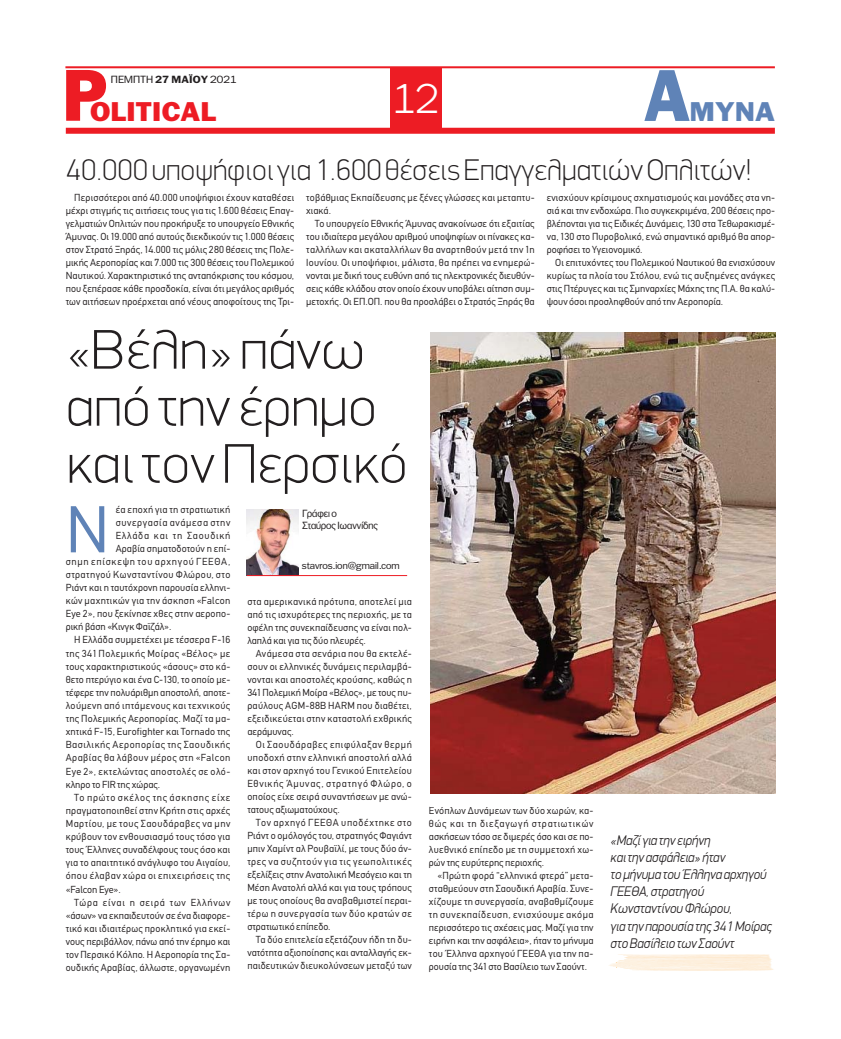
<style>
.page{position:relative;width:841px;height:1039px;background:#fff}
.page>*{position:absolute;margin:0;border:0;box-sizing:border-box;transform-origin:0 0}
.t1{font:900 70px "PF Franklin Gothic";color:#ed1c24;scale:.92 1}
.t2{font:900 70px "PF Franklin Gothic";color:#5f83b7;scale:.92 1}
.t3{font:64.8px "CF Din";color:#5f83b7}
.t4{font:100 56px/57px "PF Din Display";color:#231f20;scale:1.05 1}
.t5{font:300 40px "PF Franklin Gothic";color:#fff}
.t6{font:100 30px "PF Din Display";color:#231f20}
.t7{font:900 26px "PF Franklin Gothic";color:#ed1c24;scale:1.06 1}
.t8{font:900 26px "PF Franklin Gothic";color:#5f83b7;scale:1.06 1}
.t9{font:italic 300 14px/17.2px "PF Din Display";color:#231f20;scale:.93 1}
.t10{font:10px/13px "CF Din";letter-spacing:.02em;color:#231f20;text-align:justify}
.t11{font:10px "CF Din";color:#231f20}
.t12{font:10px "CF Din";letter-spacing:.045em;color:#231f20}
.t13{font:10px "CF Din";letter-spacing:.075em;color:#231f20}
.t14{font:10px "CF Din";letter-spacing:.05em;color:#231f20}
.t15{font:10px "CF Din";letter-spacing:.04em;color:#231f20}
.t16{font:10px/11.2px "PF Franklin Gothic";color:#231f20}
.t17{font:10px "CF Din";letter-spacing:.06em;color:#231f20}
.t18{font:10px "PF Franklin Gothic";color:#231f20;scale:1.1 1}
.t19{font:9.5px "PF Franklin Gothic";color:#231f20;scale:1.05 1}
.s1{font-weight:700}
</style>
<div class="page">
<hr style="left:65px;top:66px;width:709px;height:2px;background:#ed1c24">
<div style="left:66px;top:128px;width:708px;height:6px;background:#ed1c24"></div>
<div style="left:389px;top:68px;width:52px;height:63px;background:#ed1c24"></div>
<svg style="left:247px;top:509px;width:51px;height:1px"></svg>
<img style="left:247px;top:510px;width:51px;height:65px">
<hr style="left:247px;top:575px;width:160px;height:1px;background:#ed1c24">
<svg style="left:609px;top:954px;width:164px;height:17px;background:#fdf1e1"></svg>
<img style="left:430px;top:332px;width:344px;height:461px">
<h1 class="t1" style="left:62px;top:70px;width:50px">P</h1>
<p class="t18" style="left:111px;top:75px;width:116px">ΠΕΜΠΤΗ <span class="s1">27 ΜΑΪΟΥ</span> 2021</p>
<h3 class="t7" style="left:90px;top:102px;width:120px">OLITICAL</h3>
<h3 class="t5" style="left:392px;top:76px;width:48px">12</h3>
<h1 class="t2" style="left:643px;top:70px;width:52px">A</h1>
<h3 class="t8" style="left:689px;top:102px;width:82px">MYNA</h3>
<h3 class="t6" style="left:66px;top:158px;width:687px">40.000 υποψήφιοι για 1.600 θέσεις Επαγγελματιών Οπλιτών!</h3>
<p class="t10" style="left:66px;top:192px;width:230px;text-indent:9px">Περισσότεροι από 40.000 υποψήφιοι έχουν καταθέσει μέχρι στιγμής τις αιτήσεις τους για τις 1.600 θέσεις Επαγ&shy;γελματιών Οπλιτών που προκήρυξε το υπουργείο Εθνικής Άμυνας. Οι 19.000 από αυτούς διεκδικούν τις 1.000 θέσεις στον Στρατό Ξηράς, 14.000 τις μόλις 280 θέσεις της Πολε&shy;μικής Αεροπορίας και 7.000 τις 300 θέσεις του Πολεμικού Ναυτικού. Χαρακτηριστικό της ανταπόκρισης του κόσμου, που ξεπέρασε κάθε προσδοκία, είναι ότι μεγάλος αριθμός των αιτήσεων προέρχεται από νέους αποφοίτους της Τρι-</p>
<p class="t10" style="left:306px;top:192px;width:230px">τοβάθμιας Εκπαίδευσης με ξένες γλώσσες και μεταπτυ&shy;χιακά.</p>
<p class="t10" style="left:546px;top:192px;width:230px">ενισχύουν κρίσιμους σχηματισμούς και μονάδες στα νη&shy;σιά και την ενδοχώρα. Πιο συγκεκριμένα, 200 θέσεις προ&shy;βλέπονται για τις Ειδικές Δυνάμεις, 130 στα Τεθωρακισμέ&shy;να, 130 στο Πυροβολικό, ενώ σημαντικό αριθμό θα απορ&shy;ροφήσει το Υγειονομικό.</p>
<p class="t10" style="left:546px;top:257px;width:230px;text-indent:9px">Οι επιτυχόντες του Πολεμικού Ναυτικού θα ενισχύσουν κυρίως τα πλοία του Στόλου, ενώ τις αυξημένες ανάγκες στις Πτέρυγες και τις Σμηναρχίες Μάχης της Π.Α. θα καλύ&shy;ψουν όσοι προσληφθούν από την Αεροπορία.</p>
<p class="t10" style="left:306px;top:218px;width:230px;text-indent:9px">Το υπουργείο Εθνικής Άμυνας ανακοίνωσε ότι εξαιτίας του ιδιαίτερα μεγάλου αριθμού υποψηφίων οι πίνακες κα&shy;ταλλήλων και ακαταλλήλων θα αναρτηθούν μετά την 1η Ιουνίου. Οι υποψήφιοι, μάλιστα, θα πρέπει να ενημερώ&shy;νονται με δική τους ευθύνη από τις ηλεκτρονικές διευθύν&shy;σεις κάθε κλάδου στον οποίο έχουν υποβάλει αίτηση συμ&shy;μετοχής. Οι ΕΠ.ΟΠ. που θα προσλάβει ο Στρατός Ξηράς θα</p>
<h3 class="t4" style="left:66px;top:327px;width:326px">«Βέλη» πάνω από την έρημο και τον Περσικό</h3>
<h2 class="t3" style="left:66px;top:505px;width:45px">Ν</h2>
<p class="t10" style="left:116px;top:504px;width:116px">έα εποχή για τη στρατιωτική</p>
<p class="t17" style="left:116px;top:519px;width:116px">συνεργασία ανάμεσα στην</p>
<p class="t13" style="left:116px;top:532px;width:116px">Ελλάδα και τη Σαουδική</p>
<p class="t10" style="left:116px;top:543px;width:116px">Αραβία σηματοδοτούν η επί-</p>
<p class="t13" style="left:66px;top:558px;width:166px">σημη επίσκεψη του αρχηγού ΓΕΕΘΑ,</p>
<p class="t12" style="left:66px;top:571px;width:166px">στρατηγού Κωνσταντίνου Φλώρου, στο</p>
<p class="t10" style="left:66px;top:582px;width:166px">Ριάντ και η ταυτόχρονη παρουσία ελληνι-</p>
<p class="t10" style="left:66px;top:595px;width:166px">κών μαχητικών για την άσκηση «Falcon</p>
<p class="t10" style="left:66px;top:608px;width:166px">Eye 2», που ξεκίνησε χθες στην αεροπο-</p>
<p class="t11" style="left:66px;top:623px;width:107px">ρική βάση «Κινγκ Φαϊζάλ».</p>
<p class="t10" style="left:74px;top:634px;width:157px">Η Ελλάδα συμμετέχει με τέσσερα F-16</p>
<p class="t12" style="left:66px;top:649px;width:166px">της 341 Πολεμικής Μοίρας «Βέλος» με</p>
<p class="t10" style="left:66px;top:660px;width:166px">τους χαρακτηριστικούς «άσους» στο κά-</p>
<p class="t10" style="left:66px;top:674px;width:166px">θετο πτερύγιο και ένα C-130, το οποίο με-</p>
<p class="t11" style="left:66px;top:688px;width:166px">τέφερε την πολυάριθμη αποστολή, αποτε-</p>
<p class="t10" style="left:66px;top:700px;width:166px">λούμενη από ιπτάμενους και τεχνικούς</p>
<p class="t10" style="left:66px;top:713px;width:166px">της Πολεμικής Αεροπορίας. Μαζί τα μα-</p>
<p class="t10" style="left:66px;top:726px;width:166px">χητικά F-15, Eurofighter και Tornado της</p>
<p class="t14" style="left:66px;top:741px;width:166px">Βασιλικής Αεροπορίας της Σαουδικής</p>
<p class="t12" style="left:66px;top:754px;width:166px">Αραβίας θα λάβουν μέρος στη «Falcon</p>
<p class="t15" style="left:66px;top:767px;width:166px">Eye 2», εκτελώντας αποστολές σε ολό-</p>
<p class="t11" style="left:66px;top:780px;width:96px">κληρο το FIR της χώρας.</p>
<p class="t13" style="left:74px;top:793px;width:157px">Το πρώτο σκέλος της άσκησης είχε</p>
<p class="t10" style="left:66px;top:805px;width:166px">πραγματοποιηθεί στην Κρήτη στις αρχές</p>
<p class="t12" style="left:66px;top:819px;width:166px">Μαρτίου, με τους Σαουδάραβες να μην</p>
<p class="t10" style="left:66px;top:831px;width:166px">κρύβουν τον ενθουσιασμό τους τόσο για</p>
<p class="t10" style="left:66px;top:844px;width:166px">τους Έλληνες συναδέλφους τους όσο και</p>
<p class="t10" style="left:66px;top:857px;width:166px">για το απαιτητικό ανάγλυφο του Αιγαίου,</p>
<p class="t12" style="left:66px;top:872px;width:166px">όπου έλαβαν χώρα οι επιχειρήσεις της</p>
<p class="t11" style="left:66px;top:885px;width:57px">«Falcon Eye».</p>
<p class="t13" style="left:74px;top:898px;width:157px">Τώρα είναι η σειρά των Ελλήνων</p>
<p class="t11" style="left:66px;top:911px;width:166px">«άσων» να εκπαιδευτούν σε ένα διαφορε-</p>
<p class="t10" style="left:66px;top:922px;width:166px">τικό και ιδιαιτέρως προκλητικό για εκεί-</p>
<p class="t11" style="left:66px;top:937px;width:166px">νους περιβάλλον, πάνω από την έρημο και</p>
<p class="t10" style="left:66px;top:948px;width:166px">τον Περσικό Κόλπο. Η Αεροπορία της Σα-</p>
<p class="t10" style="left:66px;top:961px;width:166px">ουδικής Αραβίας, άλλωστε, οργανωμένη</p>
<p class="t16" style="left:302px;top:509px;width:77px">Γράφει ο<br>Σταύρος Ιωαννίδης</p>
<p class="t19" style="left:301px;top:562px;width:95px">stavros.ion@gmail.com</p>
<p class="t10" style="left:247px;top:596px;width:166px">στα αμερικανικά πρότυπα, αποτελεί μια από τις ισχυρότερες της περιοχής, με τα οφέλη της συνεκπαίδευσης να είναι πολ&shy;λαπλά και για τις δύο πλευρές.</p>
<p class="t10" style="left:247px;top:648px;width:166px;text-indent:9px">Ανάμεσα στα σενάρια που θα εκτελέ&shy;σουν οι ελληνικές δυνάμεις περιλαμβά&shy;νονται και αποστολές κρούσης, καθώς η 341 Πολεμική Μοίρα «Βέλος», με τους πυ&shy;ραύλους AGM-88B HARM που διαθέτει, εξειδικεύεται στην καταστολή εχθρικής αεράμυνας.</p>
<p class="t10" style="left:247px;top:739px;width:166px;text-indent:9px">Οι Σαουδάραβες επιφύλαξαν θερμή υποδοχή στην ελληνική αποστολή αλλά και στον αρχηγό του Γενικού Επιτελείου Εθνικής Άμυνας, στρατηγό Φλώρο, ο οποίος είχε σειρά συναντήσεων με ανώ&shy;τατους αξιωματούχους.</p>
<p class="t10" style="left:247px;top:817px;width:166px;text-indent:9px">Τον αρχηγό ΓΕΕΘΑ υποδέχτηκε στο Ριάντ ο ομόλογός του, στρατηγός Φαγιάντ μπιν Χαμίντ αλ Ρουβαϊλί, με τους δύο άν&shy;τρες να συζητούν για τις γεωπολιτικές εξελίξεις στην Ανατολική Μεσόγειο και τη Μέση Ανατολή αλλά και για τους τρόπους με τους οποίους θα αναβαθμιστεί περαι&shy;τέρω η συνεργασία των δύο κρατών σε στρατιωτικό επίπεδο.</p>
<p class="t10" style="left:247px;top:934px;width:166px;text-indent:9px">Τα δύο επιτελεία εξετάζουν ήδη τη δυ&shy;νατότητα αξιοποίησης και ανταλλαγής εκ&shy;παιδευτικών διευκολύνσεων μεταξύ των</p>
<p class="t10" style="left:428px;top:805px;width:166px">Ενόπλων Δυνάμεων των δύο χωρών, κα&shy;θώς και τη διεξαγωγή στρατιωτικών ασκήσεων τόσο σε διμερές όσο και σε πο&shy;λυεθνικό επίπεδο με τη συμμετοχή χω&shy;ρών της ευρύτερης περιοχής.</p>
<p class="t10" style="left:428px;top:870px;width:166px;text-indent:9px">«Πρώτη φορά “ελληνικά φτερά” μετα&shy;σταθμεύουν στη Σαουδική Αραβία. Συνε&shy;χίζουμε τη συνεργασία, αναβαθμίζουμε τη συνεκπαίδευση, ενισχύουμε ακόμα περισσότερο τις σχέσεις μας. Μαζί για την ειρήνη και την ασφάλεια», ήταν το μήνυμα του Έλληνα αρχηγού ΓΕΕΘΑ για την πα&shy;ρουσία της 341 στο Βασίλειο των Σαούντ.</p>
<h3 class="t9" style="left:610px;top:833px;width:175px">«Μαζί για την ειρήνη<br>και την ασφάλεια» ήταν<br>το μήνυμα του Έλληνα αρχηγού<br>ΓΕΕΘΑ, στρατηγού<br>Κωνσταντίνου Φλώρου,<br>για την παρουσία της 341 Μοίρας στο Βασίλειο των Σαούντ</h3>
</div>
